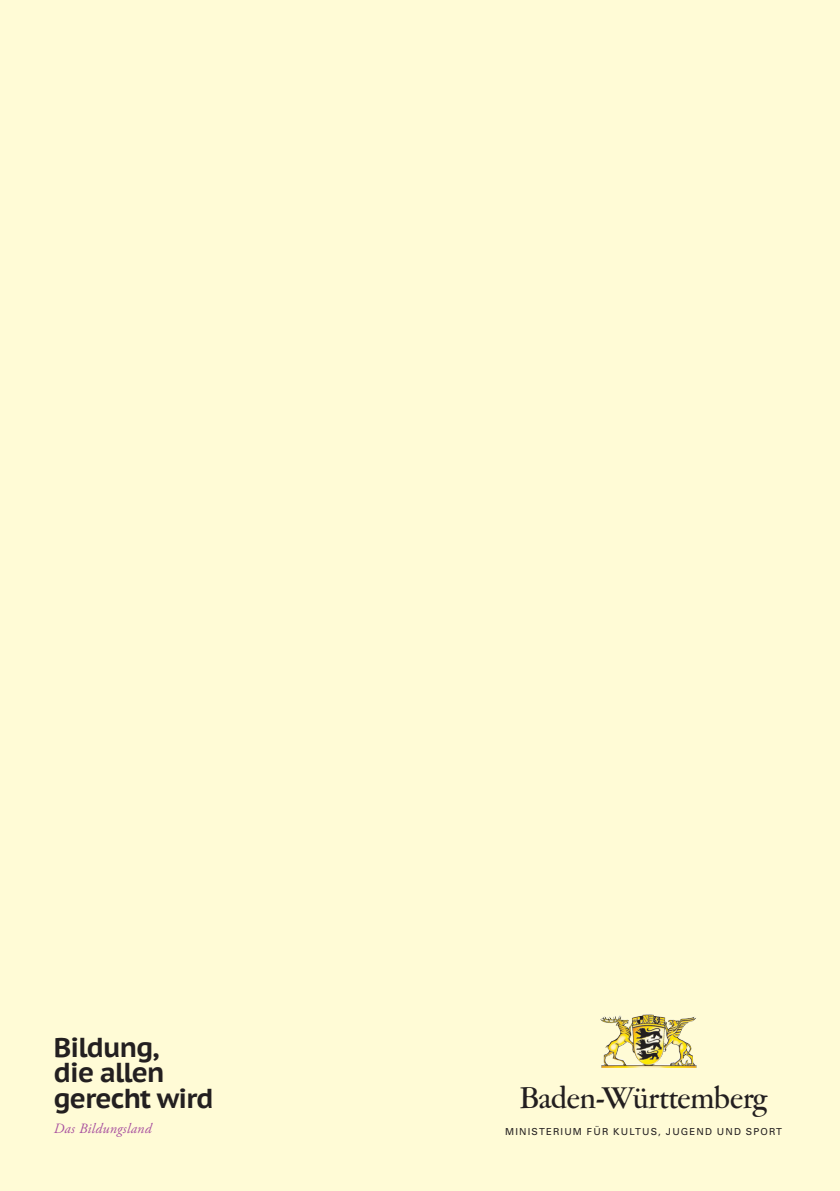
<style>
.page{position:relative;width:840px;height:1191px;background:#fff}
.page>*{position:absolute;margin:0;border:0;box-sizing:border-box;transform-origin:0 0}
.t1{font:500 33.6px "Garamont Amst SH";color:#231f20}
.t2{font:700 27.2px/25.6px "PT Sans Caption";letter-spacing:-.03em;color:#231f20}
.t3{font:italic 14.2px "Adobe Garamond Pro";letter-spacing:.02em;color:#a8509f}
.t4{font:9.6px "Univers";letter-spacing:.12em;color:#231f20}
</style>
<div class="page">
<div style="left:0;top:0;width:839px;height:1191px;background:#fffbd6"></div>
<img style="left:609px;top:1015px;width:33px;height:13px">
<h2 class="t2" style="left:54px;top:1033px;width:161px">Bildung,<br>die allen gerecht wird</h2>
<h3 class="t3" style="left:54px;top:1119px;width:99px">Das Bildungsland</h3>
<h1 class="t1" style="left:520px;top:1081px;width:249px">Baden-Württemberg</h1>
<p class="t4" style="left:505px;top:1125px;width:278px">MINISTERIUM FÜR KULTUS, JUGEND UND SPORT</p>
</div>
